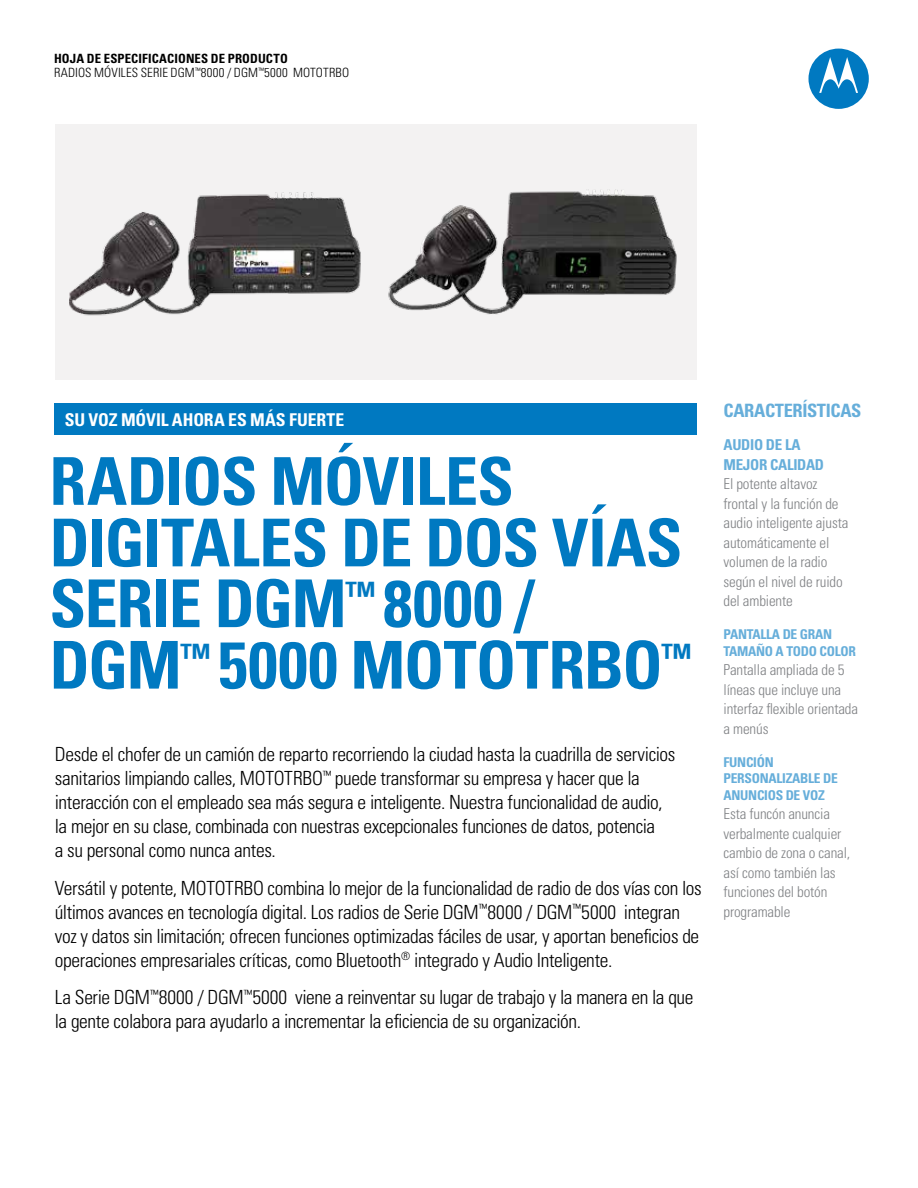
<style>
.page{position:relative;width:918px;height:1188px;background:#fff}
.page>*{position:absolute;margin:0;border:0;box-sizing:border-box;transform-origin:0 0}
.t1{font:700 condensed 66px/61.2px "Univers LT Std";letter-spacing:-.02em;color:#0079c1}
.t2{font:300 condensed 19.5px/24px "Univers LT Std";letter-spacing:-.02em;color:#000}
.t3{font:700 condensed 18.3px "Univers LT Std";letter-spacing:-.02em;color:#66aeda}
.t4{font:700 condensed 17.7px "Univers LT Std";letter-spacing:-.005em;color:#fff}
.t5{font:300 condensed 15px/19.5px "Univers LT Std";letter-spacing:-.01em;color:#808285}
.t6{font:700 condensed 15px/19.5px "Univers LT Std";letter-spacing:-.02em;color:#66aeda}
.t7{font:700 condensed 13.5px/16.5px "Univers LT Std";letter-spacing:-.02em;color:#66aeda}
.t8{font:300 condensed 12.75px/14.2px "Univers LT Std";letter-spacing:.01em;color:#000}
.s1{font-weight:700}
</style>
<div class="page">
<div style="left:809px;top:49px;width:60px;height:60px;background:#0079c1;border-radius:50%"></div>
<svg style="left:819px;top:57px;width:39px;height:36px"></svg>
<div style="left:54px;top:404px;width:643px;height:31px;background:#0079c1"></div>
<div style="left:55px;top:124px;width:642px;height:256px;background:#f3f2f2"></div>
<img style="left:388px;top:190px;width:289px;height:125px">
<img style="left:70px;top:192px;width:291px;height:124px">
<p class="t8" style="left:54px;top:52px;width:297px"><span class="s1">HOJA DE ESPECIFICACIONES DE PRODUCTO<br></span>RADIOS MÓVILES SERIE DGM<sup>™</sup>8000 / DGM<sup>™</sup>5000 MOTOTRBO</p>
<p class="t4" style="left:65px;top:409px;width:281px">SU VOZ MÓVIL AHORA ES MÁS FUERTE</p>
<h1 class="t1" style="left:49px;top:451px;width:644px">RADIOS MÓVILES<br>DIGITALES DE DOS VÍAS<br>SERIE DGM<sup>™</sup> 8000 /<br>DGM<sup>™</sup> 5000 MOTOTRBO<sup>™</sup></h1>
<p class="t2" style="left:55px;top:743px;width:622px">Desde el chofer de un camión de reparto recorriendo la ciudad hasta la cuadrilla de servicios sanitarios limpiando calles, MOTOTRBO<sup>™</sup> puede transformar su empresa y hacer que la interacción con el empleado sea más segura e inteligente. Nuestra funcionalidad de audio, la mejor en su clase, combinada con nuestras excepcionales funciones de datos, potencia<br>a su personal como nunca antes.</p>
<p class="t2" style="left:55px;top:876px;width:649px">Versátil y potente, MOTOTRBO combina lo mejor de la funcionalidad de radio de dos vías con los últimos avances en tecnología digital. Los radios de Serie DGM<sup>™</sup>8000 / DGM<sup>™</sup>5000 integran voz y datos sin limitación; ofrecen funciones optimizadas fáciles de usar, y aportan beneficios de operaciones empresariales críticas, como Bluetooth<sup>®</sup> integrado y Audio Inteligente.</p>
<p class="t2" style="left:55px;top:986px;width:640px">La Serie DGM<sup>™</sup>8000 / DGM<sup>™</sup>5000 viene a reinventar su lugar de trabajo y la manera en la que la gente colabora para ayudarlo a incrementar la eficiencia de su organización.</p>
<p class="t3" style="left:724px;top:399px;width:139px">CARACTERÍSTICAS</p>
<p class="t6" style="left:724px;top:435px;width:102px">AUDIO DE LA<br>MEJOR CALIDAD</p>
<p class="t5" style="left:724px;top:474px;width:126px">El potente altavoz frontal y la función de audio inteligente ajusta automáticamente el volumen de la radio según el nivel de ruido del ambiente</p>
<p class="t7" style="left:724px;top:626px;width:134px">PANTALLA DE GRAN<br>TAMAÑO A TODO COLOR</p>
<p class="t5" style="left:724px;top:660px;width:136px">Pantalla ampliada de 5 líneas que incluye una interfaz flexible orientada a menús</p>
<p class="t7" style="left:724px;top:753px;width:116px">FUNCIÓN<br>PERSONALIZABLE DE<br>ANUNCIOS DE VOZ</p>
<p class="t5" style="left:724px;top:804px;width:128px">Esta funcón anuncia verbalmente cualquier cambio de zona o canal, así como también las funciones del botón programable</p>
</div>
